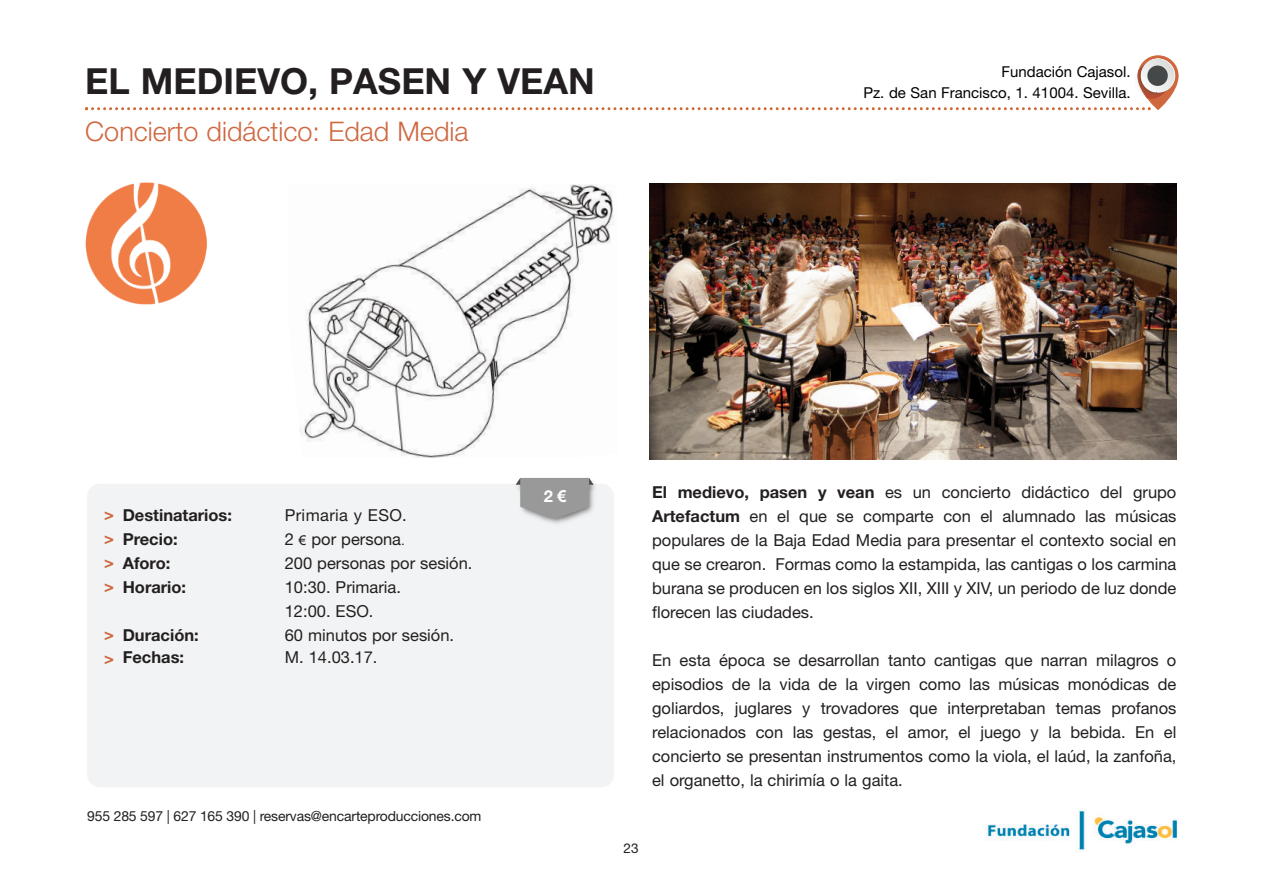
<style>
.page{position:relative;width:1263px;height:893px;background:#fff}
.page>*{position:absolute;margin:0;border:0;box-sizing:border-box;transform-origin:0 0}
.t1{font:700 36px "Helvetica 75";color:#231f20}
.t2{font:300 27px "Helvetica Neue";color:#cf673f}
.t3{font:16.5px/24px "Helvetica Neue";color:#231f20;text-align:justify}
.t4{font:700 16.5px "Helvetica Neue";color:#231f20}
.t5{font:16.5px "Helvetica Neue";letter-spacing:.02em;color:#231f20}
.t6{font:700 16.5px/24px "Helvetica Neue";color:#cf673f;text-align:justify}
.t7{font:700 16.5px "Helvetica Neue";color:#fff}
.t8{font:15px "Helvetica Neue";color:#000}
.t9{font:13.95px "Helvetica Neue";letter-spacing:-.01em;color:#231f20}
.t10{font:13.5px "Helvetica Neue";color:#231f20}
.s1{font-family:"Arial";font-size:13.5px}
.s2{font-family:"Arial"}
.s3{font-weight:700}
</style>
<div class="page">
<img style="left:986px;top:809px;width:192px;height:43px">
<svg style="left:85px;top:55px;width:1093px;height:55px"></svg>
<img style="left:85px;top:182px;width:122px;height:122px">
<div style="left:87px;top:484px;width:527px;height:303px;background:#f2f3f4;border-radius:13px"></div>
<svg style="left:516px;top:478px;width:78px;height:41px;background:#a6a6a6"></svg>
<img style="left:650px;top:183px;width:527px;height:277px">
<img style="left:299px;top:184px;width:315px;height:273px">
<h1 class="t1" style="left:85px;top:59px;width:511px">EL MEDIEVO, PASEN Y VEAN</h1>
<h2 class="t2" style="left:85px;top:122px;width:385px">Concierto didáctico: Edad Media</h2>
<p class="t8" style="left:1001px;top:66px;width:131px">Fundación Cajasol.</p>
<p class="t8" style="left:863px;top:87px;width:269px">Pz. de San Francisco, 1. 41004. Sevilla.</p>
<p class="t6" style="left:104px;top:504px;width:11px">&gt; &gt; &gt; &gt;</p>
<p class="t6" style="left:104px;top:624px;width:11px">&gt; &gt;</p>
<p class="t4" style="left:123px;top:509px;width:111px">Destinatarios:</p>
<p class="t5" style="left:285px;top:509px;width:124px">Primaria y ESO.</p>
<p class="t4" style="left:123px;top:533px;width:56px">Precio:</p>
<p class="t3" style="left:285px;top:528px;width:122px">2 <span class="s1">€</span> por persona<span class="s1">.</span></p>
<p class="t4" style="left:123px;top:557px;width:49px">Aforo:</p>
<p class="t3" style="left:285px;top:552px;width:189px">200 personas por sesión.</p>
<p class="t4" style="left:123px;top:581px;width:65px">Horario:</p>
<p class="t3" style="left:285px;top:576px;width:118px">10:30. Primaria.<br>12:00. ESO.</p>
<p class="t4" style="left:123px;top:629px;width:78px">Duración:</p>
<p class="t3" style="left:285px;top:624px;width:171px">60 minutos por sesión.</p>
<p class="t4" style="left:123px;top:651px;width:63px">Fechas:</p>
<p class="t3" style="left:285px;top:647px;width:94px">M. 14.03.17.</p>
<p class="t9" style="left:87px;top:811px;width:396px">955 285 597 | 627 165 390 | reservas@encarteproducciones.com</p>
<p class="t7" style="left:544px;top:490px;width:24px">2 <span class="s2">€</span></p>
<p class="t3" style="left:652px;top:481px;width:526px"><span class="s3">El medievo, pasen y vean</span> es un concierto didáctico del grupo <span class="s3">Artefactum</span> en el que se comparte con el alumnado las músicas populares de la Baja Edad Media para presentar el contexto social en que se crearon. Formas como la estampida, las cantigas o los carmina burana se producen en los siglos XII, XIII y XIV, un periodo de luz donde florecen las ciudades.</p>
<p class="t3" style="left:652px;top:649px;width:526px">En esta época se desarrollan tanto cantigas que narran milagros o episodios de la vida de la virgen como las músicas monódicas de goliardos, juglares y trovadores que interpretaban temas profanos relacionados con las gestas, el amor, el juego y la bebida. En el concierto se presentan instrumentos como la viola, el laúd, la zanfoña, el organetto, la chirimía o la gaita.</p>
<p class="t10" style="left:624px;top:843px;width:17px">23</p>
</div>
